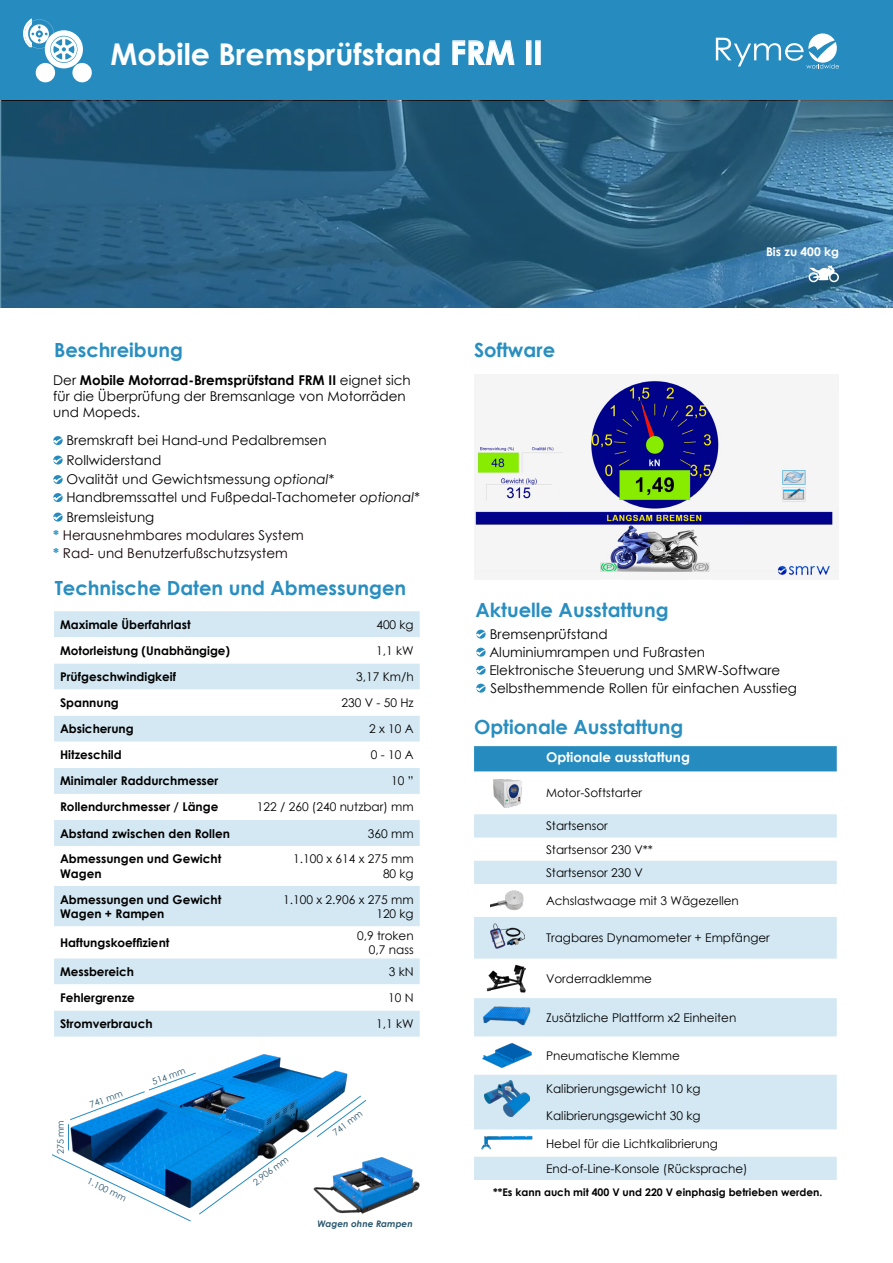
<style>
.page{position:relative;width:893px;height:1263px;background:#fff}
.page>*{position:absolute;margin:0;border:0;box-sizing:border-box;transform-origin:0 0}
.Títulos_H1{font:700 30px "Century Gothic";color:#fff}
.Titulos_H2{font:700 19.5px "Century Gothic";color:#298ec0}
.t1{font:13.5px/16.2px "Century Gothic";color:#000}
.t2{font:13.5px "Century Gothic";color:#100003}
.t3{font:700 13.5px "Century Gothic";color:#fff}
.Estilo_de_párrafo_2{font:12px "Century Gothic";color:#000}
.Estilo_de_párrafo_2-2{font:700 12px/14.4px "Century Gothic";color:#000}
.t4{font:700 12px "Century Gothic";color:#fff}
.t5{font:700 10.5px "Century Gothic";color:#000}
.t6{font:9px "Century Gothic";color:#28556d}
.t7{font:italic 700 9px "Century Gothic";color:#28556d}
.s1{font-size:33px}
.s2{font-weight:700}
.s3{font-style:italic}
.s4{font-weight:700;color:#298ec0}
</style>
<div class="page">
<div style="left:0;top:0;width:893px;height:101px;background:#268cc0"></div>
<svg style="left:0;top:101px;width:893px;height:207px;background:#2b6181"></svg>
<img style="left:217px;top:1054px;width:124px;height:18px">
<svg style="left:52px;top:1072px;width:315px;height:149px"></svg>
<img style="left:313px;top:1155px;width:107px;height:58px">
<svg style="left:809px;top:265px;width:30px;height:17px"></svg>
<svg style="left:716px;top:33px;width:123px;height:36px"></svg>
<svg style="left:23px;top:19px;width:60px;height:49px"></svg>
<div style="left:36px;top:63px;width:19px;height:19px;background:#fff;border-radius:50%"></div>
<div style="left:72px;top:63px;width:20px;height:19px;background:#fff;border-radius:50%"></div>
<svg style="left:53px;top:436px;width:10px;height:9px"></svg>
<svg style="left:53px;top:456px;width:10px;height:9px"></svg>
<svg style="left:53px;top:475px;width:10px;height:9px"></svg>
<svg style="left:53px;top:493px;width:10px;height:9px"></svg>
<svg style="left:53px;top:513px;width:10px;height:9px"></svg>
<svg style="left:476px;top:630px;width:10px;height:9px"></svg>
<svg style="left:476px;top:648px;width:10px;height:9px"></svg>
<svg style="left:476px;top:666px;width:10px;height:9px"></svg>
<svg style="left:476px;top:684px;width:10px;height:9px"></svg>
<div style="left:54px;top:611px;width:366px;height:425px;background:#d4e8f3"></div>
<svg style="left:54px;top:637px;width:366px;height:373px"></svg>
<img style="left:475px;top:380px;width:364px;height:196px">
<svg style="left:474px;top:746px;width:363px;height:26px;background:#2c8fc1"></svg>
<svg style="left:474px;top:814px;width:363px;height:366px;fill:#d4e8f3"></svg>
<img style="left:493px;top:779px;width:29px;height:29px">
<img style="left:490px;top:890px;width:34px;height:21px">
<img style="left:490px;top:923px;width:34px;height:26px">
<img style="left:486px;top:965px;width:42px;height:27px">
<img style="left:481px;top:1004px;width:52px;height:23px">
<img style="left:481px;top:1043px;width:52px;height:25px">
<img style="left:485px;top:1081px;width:44px;height:35px">
<img style="left:480px;top:1136px;width:54px;height:14px">
<p class="Títulos_H1" style="left:111px;top:31px;width:433px">Mobile Bremsprüfstand <span class="s1">FRM II</span></p>
<p class="Titulos_H2" style="left:54px;top:335px;width:131px">Beschreibung</p>
<p class="t1" style="left:53px;top:371px;width:359px">Der <span class="s2">Mobile Motorrad-Bremsprüfstand FRM II</span> eignet sich für die Überprüfung der Bremsanlage von Motorräden und Mopeds.</p>
<p class="t1" style="left:66px;top:432px;width:262px">Bremskraft bei Hand-und Pedalbremsen</p>
<p class="t1" style="left:66px;top:451px;width:96px">Rollwiderstand</p>
<p class="t1" style="left:66px;top:470px;width:355px;line-height:18px">Ovalität und Gewichtsmessung <span class="s3">optional*<br></span>Handbremssattel und Fußpedal-Tachometer <span class="s3">optional*</span></p>
<p class="t1" style="left:66px;top:508px;width:90px">Bremsleistung</p>
<p class="t2" style="left:53px;top:525px;width:252px"><span class="s4">*</span> Herausnehmbares modulares System</p>
<p class="t2" style="left:53px;top:543px;width:236px"><span class="s4">*</span> Rad- und Benutzerfußschutzsystem</p>
<p class="Titulos_H2" style="left:474px;top:335px;width:83px">Software</p>
<p class="t4" style="left:766px;top:243px;width:74px">Bis zu 400 kg</p>
<p class="Titulos_H2" style="left:55px;top:573px;width:353px">Technische Daten und Abmessungen</p>
<p class="Estilo_de_párrafo_2-2" style="left:60px;top:617px;width:132px">Maximale Überfahrlast</p>
<p class="Estilo_de_párrafo_2" style="left:376px;top:616px;width:39px">400 kg</p>
<p class="Estilo_de_párrafo_2-2" style="left:60px;top:643px;width:172px">Motorleistung (Unabhängige)</p>
<p class="Estilo_de_párrafo_2" style="left:376px;top:642px;width:39px">1,1 kW</p>
<p class="Estilo_de_párrafo_2-2" style="left:60px;top:669px;width:118px">Prüfgeschwindigkeif</p>
<p class="Estilo_de_párrafo_2" style="left:356px;top:668px;width:59px">3,17 Km/h</p>
<p class="Estilo_de_párrafo_2-2" style="left:60px;top:695px;width:60px">Spannung</p>
<p class="Estilo_de_párrafo_2" style="left:341px;top:694px;width:74px">230 V - 50 Hz</p>
<p class="Estilo_de_párrafo_2-2" style="left:60px;top:721px;width:75px">Absicherung</p>
<p class="Estilo_de_párrafo_2" style="left:369px;top:720px;width:46px">2 x 10 A</p>
<p class="Estilo_de_párrafo_2-2" style="left:60px;top:747px;width:63px">Hitzeschild</p>
<p class="Estilo_de_párrafo_2" style="left:371px;top:746px;width:44px">0 - 10 A</p>
<p class="Estilo_de_párrafo_2-2" style="left:60px;top:773px;width:160px">Minimaler Raddurchmesser</p>
<p class="Estilo_de_párrafo_2" style="left:391px;top:773px;width:24px">10 ”</p>
<p class="Estilo_de_párrafo_2-2" style="left:60px;top:799px;width:160px">Rollendurchmesser / Länge</p>
<p class="Estilo_de_párrafo_2" style="left:257px;top:799px;width:158px">122 / 260 (240 nutzbar) mm</p>
<p class="Estilo_de_párrafo_2-2" style="left:60px;top:825px;width:171px">Abstand zwischen den Rollen</p>
<p class="Estilo_de_párrafo_2" style="left:368px;top:825px;width:47px">360 mm</p>
<p class="Estilo_de_párrafo_2-2" style="left:60px;top:851px;width:163px">Abmessungen und Gewicht<br>Wagen</p>
<p class="Estilo_de_párrafo_2" style="left:293px;top:851px;width:122px">1.100 x 614 x 275 mm</p>
<p class="Estilo_de_párrafo_2" style="left:383px;top:865px;width:32px">80 kg</p>
<p class="Estilo_de_párrafo_2-2" style="left:60px;top:891px;width:163px">Abmessungen und Gewicht<br>Wagen + Rampen</p>
<p class="Estilo_de_párrafo_2" style="left:283px;top:891px;width:132px">1.100 x 2.906 x 275 mm</p>
<p class="Estilo_de_párrafo_2" style="left:376px;top:905px;width:39px">120 kg</p>
<p class="Estilo_de_párrafo_2-2" style="left:60px;top:935px;width:111px">Haftungskoeffizient</p>
<p class="Estilo_de_párrafo_2" style="left:357px;top:927px;width:58px">0,9 troken</p>
<p class="Estilo_de_párrafo_2" style="left:369px;top:941px;width:46px">0,7 nass</p>
<p class="Estilo_de_párrafo_2-2" style="left:60px;top:964px;width:75px">Messbereich</p>
<p class="Estilo_de_párrafo_2" style="left:389px;top:963px;width:26px">3 kN</p>
<p class="Estilo_de_párrafo_2-2" style="left:60px;top:990px;width:76px">Fehlergrenze</p>
<p class="Estilo_de_párrafo_2" style="left:388px;top:989px;width:27px">10 N</p>
<p class="Estilo_de_párrafo_2-2" style="left:60px;top:1016px;width:94px">Stromverbrauch</p>
<p class="Estilo_de_párrafo_2" style="left:376px;top:1015px;width:39px">1,1 kW</p>
<p class="t6" style="left:54px;top:1154px;width:36px;rotate:-90deg">275 mm</p>
<p class="t6" style="left:88px;top:1099px;width:36px;rotate:-21deg">741 mm</p>
<p class="t6" style="left:91px;top:1174px;width:43px;rotate:26deg">1.100 mm</p>
<p class="t6" style="left:150px;top:1076px;width:36px;rotate:-20deg">514 mm</p>
<p class="t6" style="left:250px;top:1178px;width:43px;rotate:-37deg">2.906 mm</p>
<p class="t6" style="left:330px;top:1128px;width:36px;rotate:-37deg">741 mm</p>
<p class="t7" style="left:318px;top:1216px;width:97px">Wagen ohne Rampen</p>
<p class="Titulos_H2" style="left:475px;top:595px;width:195px">Aktuelle Ausstattung</p>
<p class="t1" style="left:490px;top:625px;width:119px">Bremsenprüfstand</p>
<p class="t1" style="left:489px;top:643px;width:217px">Aluminiumrampen und Fußrasten</p>
<p class="t1" style="left:489px;top:661px;width:292px">Elektronische Steuerung und SMRW-Software</p>
<p class="t1" style="left:490px;top:679px;width:308px">Selbsthemmende Rollen für einfachen Ausstieg</p>
<p class="Titulos_H2" style="left:474px;top:712px;width:211px">Optionale Ausstattung</p>
<p class="t3" style="left:546px;top:747px;width:145px">Optionale ausstattung</p>
<p class="Estilo_de_párrafo_2" style="left:546px;top:785px;width:98px">Motor-Softstarter</p>
<p class="Estilo_de_párrafo_2" style="left:546px;top:818px;width:63px">Startsensor</p>
<p class="Estilo_de_párrafo_2" style="left:546px;top:841px;width:109px">Startsensor 230 V**</p>
<p class="Estilo_de_párrafo_2" style="left:546px;top:864px;width:98px">Startsensor 230 V</p>
<p class="Estilo_de_párrafo_2" style="left:546px;top:892px;width:194px">Achslastwaage mit 3 Wägezellen</p>
<p class="Estilo_de_párrafo_2" style="left:546px;top:929px;width:225px">Tragbares Dynamometer + Empfänger</p>
<p class="Estilo_de_párrafo_2" style="left:546px;top:970px;width:108px">Vorderradklemme</p>
<p class="Estilo_de_párrafo_2" style="left:546px;top:1009px;width:192px">Zusätzliche Plattform x2 Einheiten</p>
<p class="Estilo_de_párrafo_2" style="left:546px;top:1047px;width:135px">Pneumatische Klemme</p>
<p class="Estilo_de_párrafo_2" style="left:546px;top:1080px;width:156px">Kalibrierungsgewicht 10 kg</p>
<p class="Estilo_de_párrafo_2" style="left:546px;top:1107px;width:156px">Kalibrierungsgewicht 30 kg</p>
<p class="Estilo_de_párrafo_2" style="left:546px;top:1135px;width:173px">Hebel für die Lichtkalibrierung</p>
<p class="Estilo_de_párrafo_2" style="left:546px;top:1160px;width:203px">End-of-Line-Konsole (Rücksprache)</p>
<p class="t5" style="left:493px;top:1184px;width:331px">**Es kann auch mit 400 V und 220 V einphasig betrieben werden.</p>
</div>
